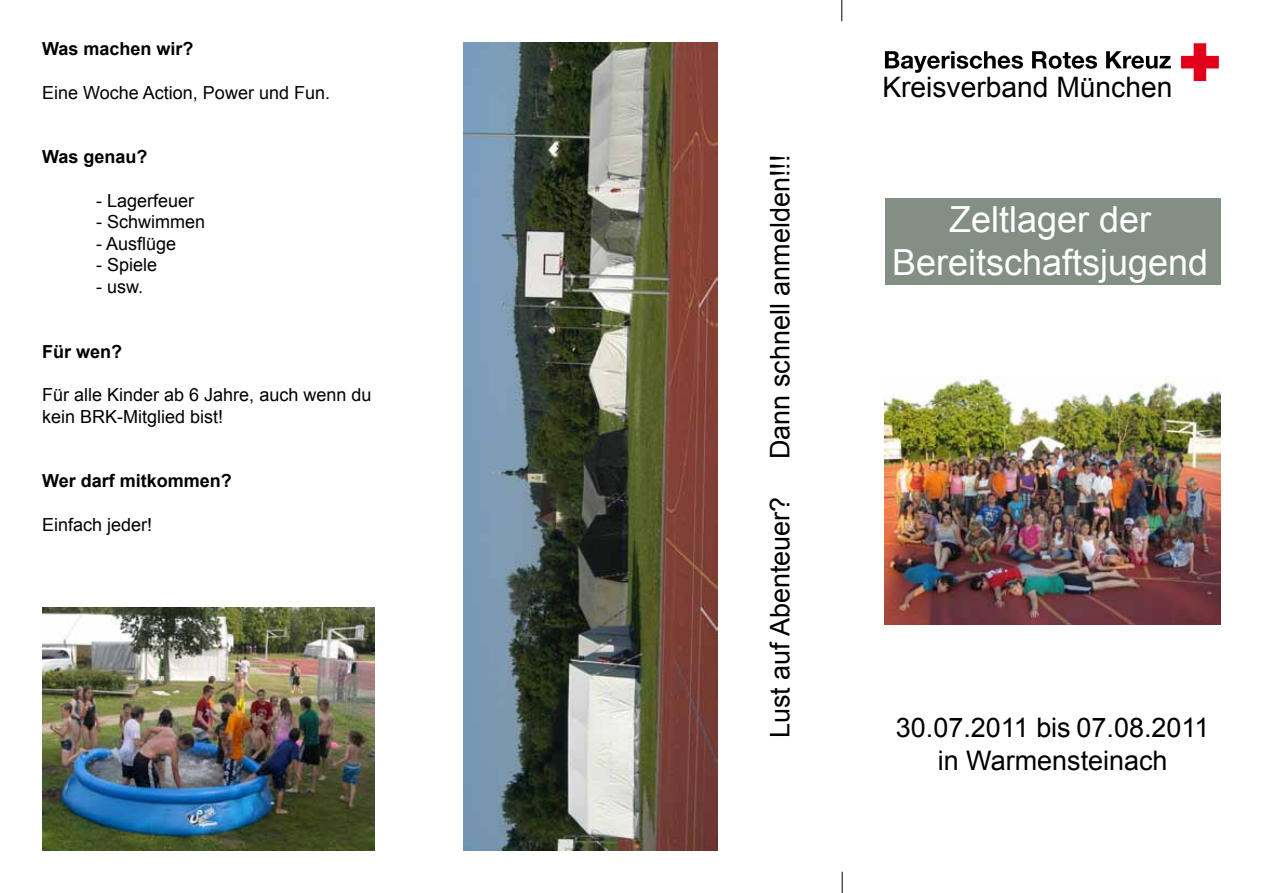
<style>
.page{position:relative;width:1263px;height:893px;background:#fff}
.page>*{position:absolute;margin:0;border:0;box-sizing:border-box;transform-origin:0 0}
.t1{font:36px/43.2px "Arial";color:#fff;text-align:center}
.t2{font:28.2px "Arial";color:#000}
.t3{font:27px/32.4px "Arial";color:#000;text-align:center}
.t4{font:18px/21.6px "Arial";color:#000}
.t5{font:700 18px "Arial";color:#000}
</style>
<div class="page">
<img style="left:885px;top:376px;width:336px;height:249px">
<img style="left:463px;top:43px;width:255px;height:807px">
<img style="left:43px;top:607px;width:331px;height:243px">
<div style="left:884px;top:198px;width:336px;height:87px;background:#838f85"></div>
<svg style="left:1181px;top:43px;width:38px;height:38px"></svg>
<svg style="left:885px;top:51px;width:138px;height:22px"></svg>
<svg style="left:1032px;top:51px;width:65px;height:18px"></svg>
<svg style="left:1106px;top:51px;width:65px;height:18px"></svg>
<svg style="left:842px;top:872px;width:1px;height:21px"></svg>
<svg style="left:841px;top:0;width:1px;height:21px"></svg>
<p class="t5" style="left:42px;top:37px;width:153px">Was machen wir?</p>
<p class="t4" style="left:42px;top:82px;width:289px">Eine Woche Action, Power und Fun.</p>
<p class="t5" style="left:42px;top:145px;width:107px">Was genau?</p>
<p class="t4" style="left:96px;top:190px;width:100px">- Lagerfeuer</p>
<p class="t4" style="left:96px;top:211px;width:111px">- Schwimmen</p>
<p class="t4" style="left:96px;top:233px;width:82px">- Ausflüge</p>
<p class="t4" style="left:96px;top:254px;width:63px">- Spiele</p>
<p class="t4" style="left:96px;top:276px;width:49px">- usw.</p>
<p class="t5" style="left:42px;top:340px;width:82px">Für wen?</p>
<p class="t4" style="left:42px;top:384px;width:331px">Für alle Kinder ab 6 Jahre, auch wenn du kein BRK-Mitglied bist!</p>
<p class="t5" style="left:42px;top:469px;width:191px">Wer darf mitkommen?</p>
<p class="t4" style="left:42px;top:514px;width:112px">Einfach jeder!</p>
<h3 class="t3" style="left:764px;top:459px;width:306px;rotate:-90deg">Dann schnell anmelden!!!</h3>
<h3 class="t3" style="left:764px;top:738px;width:243px;rotate:-90deg">Lust auf Abenteuer?</h3>
<h2 class="t2" style="left:882px;top:68px;width:291px">Kreisverband München</h2>
<h1 class="t1" style="left:892px;top:198px;width:318px">Zeltlager der<br>Bereitschaftsjugend</h1>
<h3 class="t3" style="left:896px;top:712px;width:315px">30.07.2011 bis 07.08.2011 in Warmensteinach</h3>
</div>
